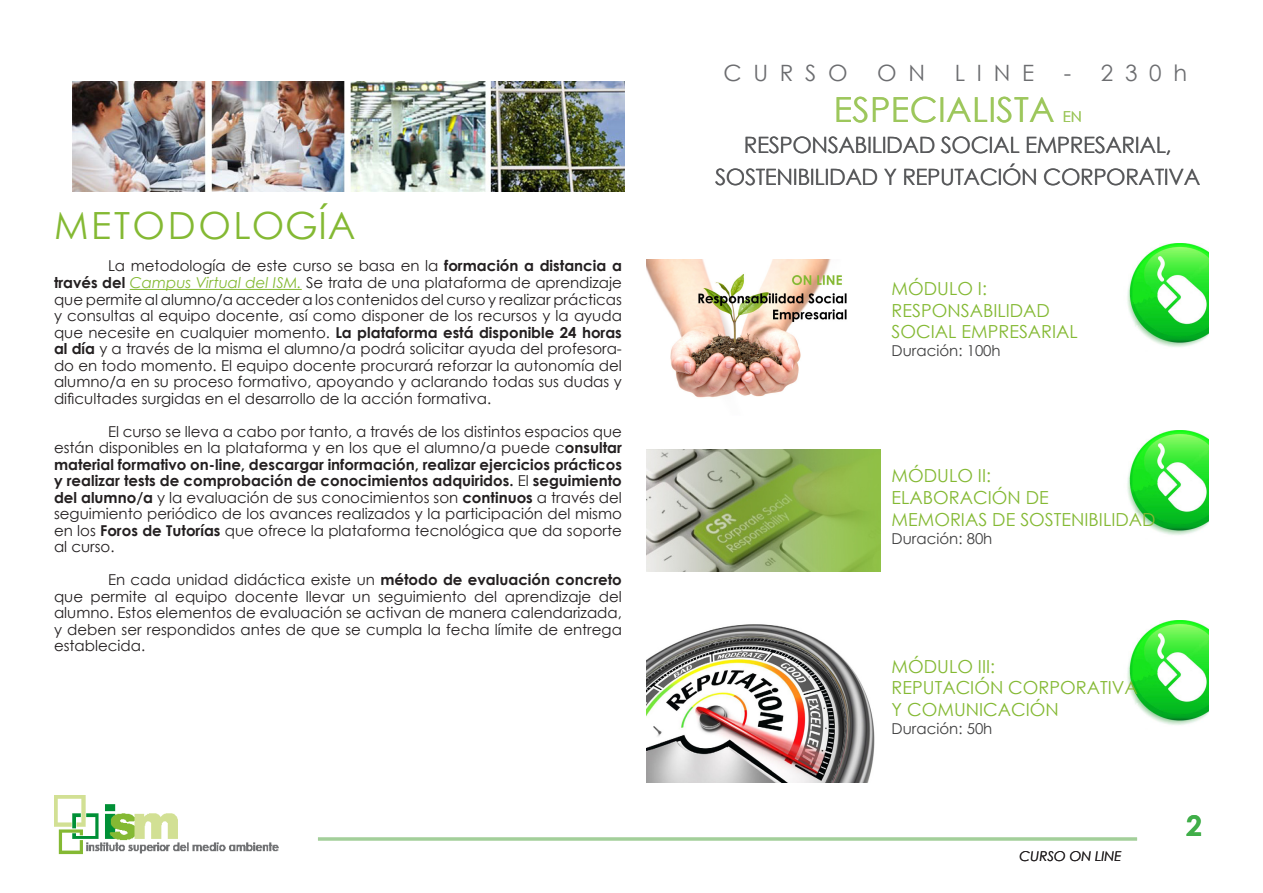
<style>
.page{position:relative;width:1263px;height:893px;background:#fff}
.page>*{position:absolute;margin:0;border:0;box-sizing:border-box;transform-origin:0 0}
.t1{font:37.5px "Century Gothic";letter-spacing:.07em;color:#84b933}
.t2{font:34.5px "Century Gothic";letter-spacing:.01em;color:#9dc75c}
.t3{font:700 28.5px "Century Gothic";color:#40ae49}
.t4{font:22.5px/31.5px "Century Gothic";letter-spacing:-.02em;color:#57585a;text-align:center}
.t5{font:22.5px "Century Gothic";letter-spacing:.52em;color:#6c6d70}
.t6{font:18px "Century Gothic";color:#84b933}
.t7{font:15px/16.5px "Century Gothic";color:#231f20;text-align:justify}
.t8{font:15px "Century Gothic";color:#3e3e3f}
.t9{font:15px "Century Gothic";color:#9dc75c}
.t10{font:italic 13.5px "Century Gothic";color:#231f20}
.s1{font-weight:700}
.s2{font-style:italic;color:#84b933}
</style>
<div class="page">
<img style="left:54px;top:795px;width:225px;height:60px">
<img style="left:72px;top:82px;width:279px;height:109px">
<img style="left:351px;top:82px;width:274px;height:109px">
<hr style="left:318px;top:837px;width:819px;height:3px;background:#a3cf9a">
<hr style="left:130px;top:289px;width:172px;height:1px;background:#84b933">
<img style="left:1127px;top:243px;width:82px;height:104px">
<img style="left:646px;top:259px;width:201px;height:139px">
<img style="left:1127px;top:431px;width:82px;height:104px">
<img style="left:646px;top:449px;width:234px;height:122px">
<img style="left:1127px;top:621px;width:82px;height:104px">
<img style="left:646px;top:624px;width:229px;height:159px">
<p class="t1" style="left:54px;top:199px;width:303px">METODOLOGÍA</p>
<p class="t7" style="left:54px;top:258px;width:569px;text-indent:54px">La metodología de este curso se basa en la <span class="s1">formación a distancia a través del</span> <span class="s2">Campus Virtual del ISM.</span> Se trata de una plataforma de aprendizaje que permite al alumno/a acceder a los contenidos del curso y realizar prácticas y consultas al equipo docente, así como disponer de los recursos y la ayuda que necesite en cualquier momento. <span class="s1">La plataforma está disponible 24 horas al día</span> y a través de la misma el alumno/a podrá solicitar ayuda del profesora&shy;do en todo momento. El equipo docente procurará reforzar la autonomía del alumno/a en su proceso formativo, apoyando y aclarando todas sus dudas y dificultades surgidas en el desarrollo de la acción formativa.</p>
<p class="t7" style="left:54px;top:423px;width:569px;text-indent:54px">El curso se lleva a cabo por tanto, a través de los distintos espacios que están disponibles en la plataforma y en los que el alumno/a puede c<span class="s1">onsultar material formativo on-line, descargar información, realizar ejercicios prácticos y realizar tests de comprobación de conocimientos adquiridos.</span> El <span class="s1">seguimiento del alumno/a</span> y la evaluación de sus conocimientos son <span class="s1">continuos</span> a través del seguimiento periódico de los avances realizados y la participación del mismo en los <span class="s1">Foros de Tutorías</span> que ofrece la plataforma tecnológica que da soporte al curso.</p>
<p class="t7" style="left:54px;top:571px;width:569px;text-indent:54px">En cada unidad didáctica existe un <span class="s1">método de evaluación concreto </span>que permite al equipo docente llevar un seguimiento del aprendizaje del alumno. Estos elementos de evaluación se activan de manera calendarizada, y deben ser respondidos antes de que se cumpla la fecha límite de entrega establecida.</p>
<p class="t5" style="left:723px;top:57px;width:126px">CURSO</p>
<p class="t5" style="left:877px;top:57px;width:49px">O N</p>
<p class="t5" style="left:955px;top:57px;width:81px">LINE</p>
<p class="t5" style="left:1064px;top:57px;width:125px">- 230h</p>
<p class="t2" style="left:834px;top:85px;width:222px">ESPECIALISTA</p>
<p class="t9" style="left:1063px;top:106px;width:21px">EN</p>
<p class="t4" style="left:715px;top:129px;width:487px">RESPONSABILIDAD SOCIAL EMPRESARIAL,<br>SOSTENIBILIDAD Y REPUTACIÓN CORPORATIVA</p>
<p class="t6" style="left:892px;top:276px;width:97px">MÓDULO I:</p>
<p class="t6" style="left:892px;top:298px;width:160px">RESPONSABILIDAD</p>
<p class="t6" style="left:892px;top:319px;width:188px">SOCIAL EMPRESARIAL</p>
<p class="t8" style="left:892px;top:340px;width:111px">Duración: 100h</p>
<p class="t6" style="left:892px;top:463px;width:101px">MÓDULO II:</p>
<p class="t6" style="left:892px;top:485px;width:159px">ELABORACIÓN DE</p>
<p class="t6" style="left:892px;top:506px;width:265px">MEMORIAS DE SOSTENIBILIDAD</p>
<p class="t8" style="left:892px;top:528px;width:102px">Duración: 80h</p>
<p class="t6" style="left:892px;top:653px;width:105px">MÓDULO III:</p>
<p class="t6" style="left:892px;top:675px;width:248px">REPUTACIÓN CORPORATIVA</p>
<p class="t6" style="left:892px;top:697px;width:169px">Y COMUNICACIÓN</p>
<p class="t8" style="left:892px;top:718px;width:102px">Duración: 50h</p>
<p class="t10" style="left:1019px;top:846px;width:104px">CURSO ON LINE</p>
<p class="t3" style="left:1186px;top:804px;width:17px">2</p>
</div>
